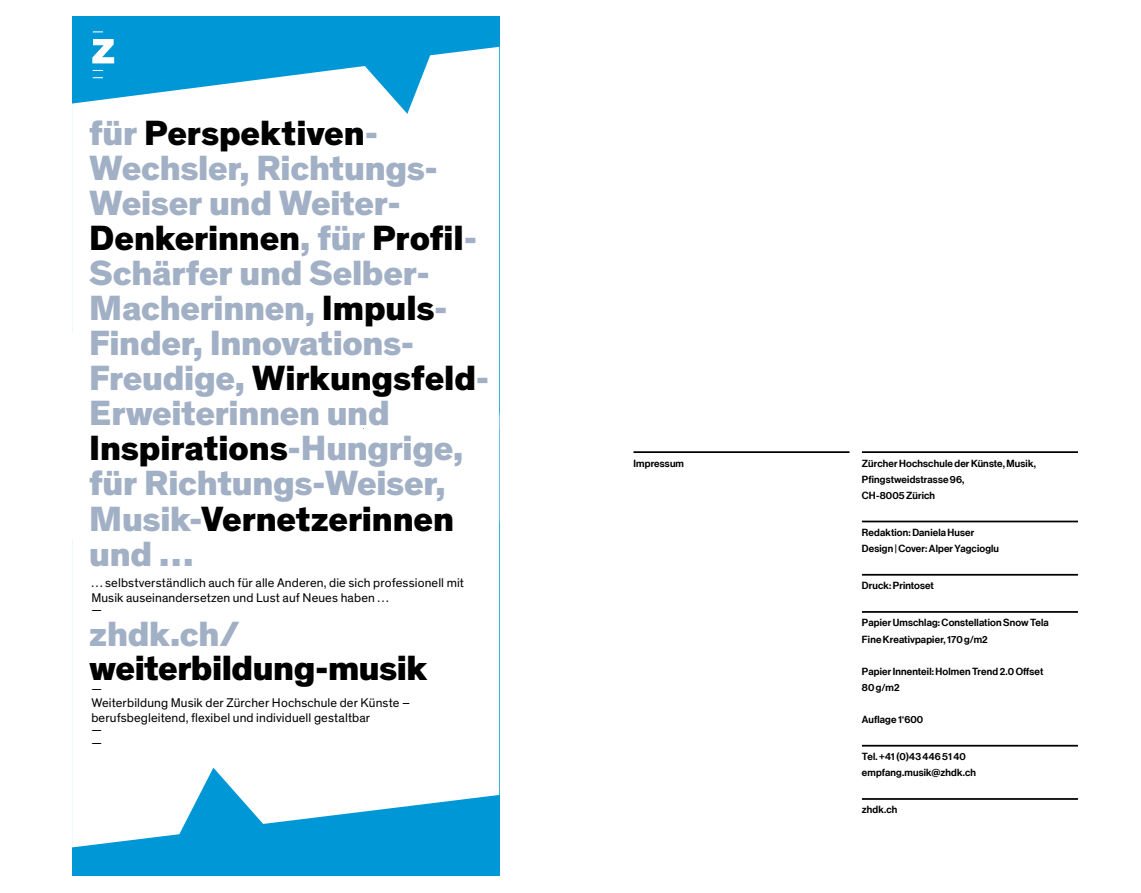
<style>
.page{position:relative;width:1141px;height:893px;background:#fff}
.page>*{position:absolute;margin:0;border:0;box-sizing:border-box;transform-origin:0 0}
.t1{font:800 35.7px/35px "Theinhardt";letter-spacing:-.005em;color:#a2b0c5}
.t2{font:800 35.7px "Theinhardt";letter-spacing:-.015em;color:#000}
.t3{font:12.78px/14.3px "Theinhardt";letter-spacing:.01em;color:#000}
.t4{font:10.15px/16.1px "N Haas Grotesk DS Pro 65 Md";letter-spacing:.015em;color:#000}
.s1{color:#000}
</style>
<div class="page">
<hr style="left:633px;top:451px;width:217px;height:2px;background:#000">
<hr style="left:862px;top:451px;width:216px;height:2px;background:#000">
<hr style="left:862px;top:521px;width:216px;height:1px;background:#000">
<hr style="left:862px;top:574px;width:216px;height:2px;background:#000">
<hr style="left:862px;top:611px;width:216px;height:2px;background:#000">
<hr style="left:862px;top:745px;width:216px;height:2px;background:#000">
<hr style="left:862px;top:798px;width:216px;height:2px;background:#000">
<div style="left:72px;top:16px;width:427px;height:860px;background:#0097d6"></div>
<svg style="left:72px;top:47px;width:427px;height:366px;background:#e4f4fa"></svg>
<svg style="left:72px;top:413px;width:427px;height:434px;fill:#fff"></svg>
<div style="left:188px;top:415px;width:311px;height:391px;background:#fff"></div>
<div style="left:72px;top:334px;width:291px;height:205px;background:#fff"></div>
<svg style="left:92px;top:39px;width:22px;height:24px"></svg>
<p class="t1" style="left:89px;top:117px;width:402px">für <span class="s1">Perspektiven</span>-<br>Wechsler, Richtungs-<br>Weiser und Weiter-<br><span class="s1">Denkerinnen</span>, für <span class="s1">Profil</span>-<br>Schärfer und Selber-<br>Macherinnen, <span class="s1">Impuls</span>-<br>Finder, Innovations-<br>Freudige, <span class="s1">Wirkungsfeld</span>-<br>Erweiterinnen und<br><span class="s1">Inspirations</span>-Hungrige, für Richtungs-Weiser,<br>Musik-<span class="s1">Vernetzerinnen </span>und …</p>
<p class="t3" style="left:91px;top:576px;width:374px">… selbstverständlich auch für alle Anderen, die sich professionell mit<br>Musik auseinandersetzen und Lust auf Neues haben …</p>
<p class="t3" style="left:91px;top:603px;width:12px">—</p>
<h1 class="t1" style="left:89px;top:617px;width:152px">zhdk.ch/</h1>
<h1 class="t2" style="left:89px;top:646px;width:340px">weiterbildung-musik</h1>
<p class="t3" style="left:91px;top:682px;width:320px">—<br>Weiterbildung Musik der Zürcher Hochschule der Künste – berufsbegleitend, flexibel und individuell gestaltbar</p>
<p class="t3" style="left:91px;top:724px;width:12px;line-height:12.8px">— —</p>
<p class="t4" style="left:633px;top:455px;width:52px">Impressum</p>
<p class="t4" style="left:862px;top:455px;width:175px">Zürcher Hochschule der Künste, Musik,<br>Pfingstweidstrasse 96,<br>CH-8005 Zürich</p>
<p class="t4" style="left:862px;top:525px;width:139px">Redaktion: Daniela Huser<br>Design | Cover: Alper Yagcioglu</p>
<p class="t4" style="left:862px;top:578px;width:74px">Druck: Printoset</p>
<p class="t4" style="left:862px;top:615px;width:188px">Papier Umschlag: Constellation Snow Tela<br>Fine Kreativpapier, 170 g/m2</p>
<p class="t4" style="left:862px;top:663px;width:183px">Papier Innenteil: Holmen Trend 2.0 Offset<br>80 g/m2</p>
<p class="t4" style="left:862px;top:712px;width:63px">Auflage 1‘600</p>
<p class="t4" style="left:862px;top:749px;width:116px">Tel. +41 (0)43 446 51 40 empfang.musik@zhdk.ch</p>
<p class="t4" style="left:862px;top:802px;width:37px">zhdk.ch</p>
</div>
